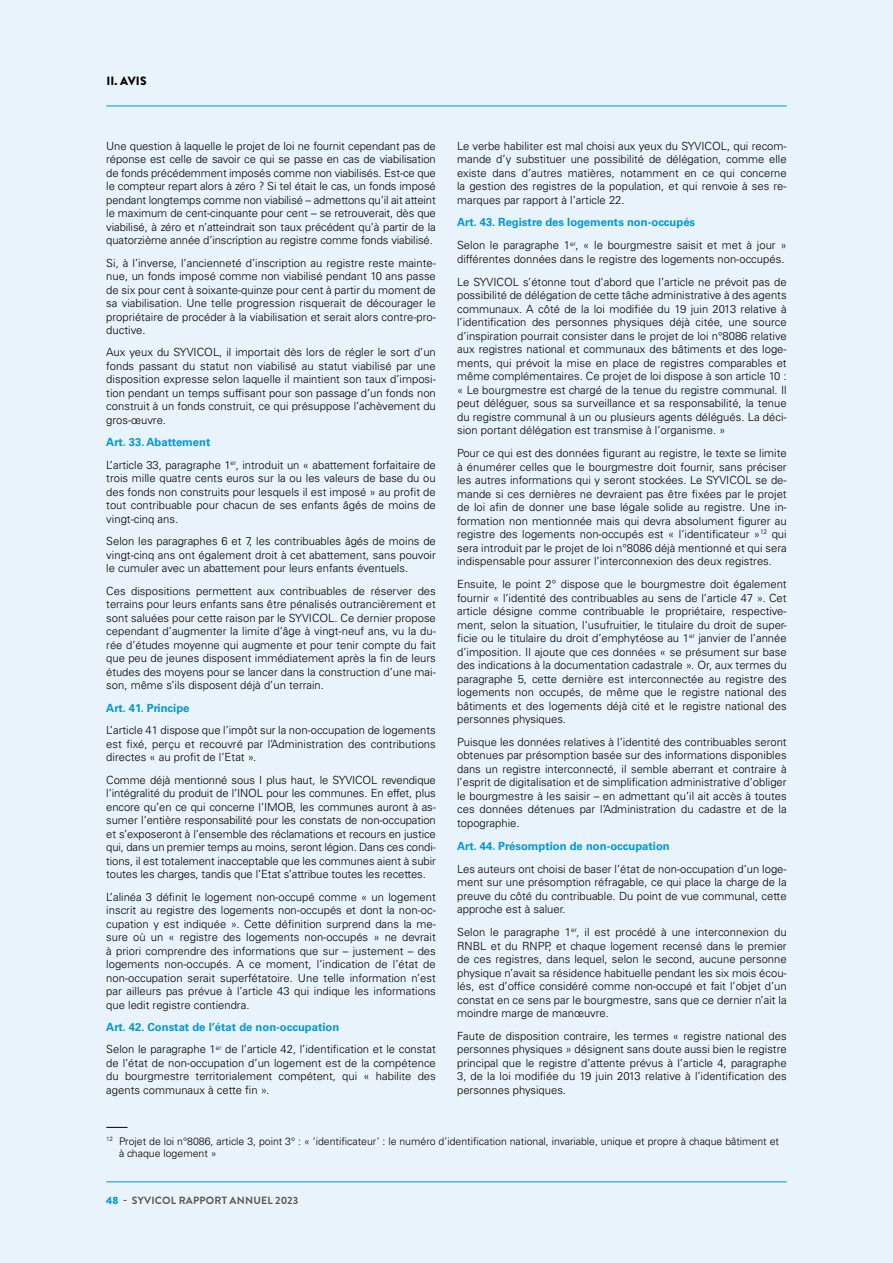
<style>
.page{position:relative;width:893px;height:1263px;background:#e9f3fc}
.page>*{position:absolute;margin:0;border:0;box-sizing:border-box;transform-origin:0 0}
.t1{font:900 12px "Brandon Grotesque";letter-spacing:.02em;color:#000}
.t2{font:300 11.25px/13.5px "Univers LT Std";color:#000;text-align:justify}
.t3{font:700 11.25px "Univers LT Std";color:#0097d9}
.t4{font:300 10.5px/12px "Univers LT Std";color:#000}
.t5{font:700 10.5px "Brandon Grotesque";letter-spacing:.02em;color:#575756}
.s1{font-weight:700;color:#0097d9}
.s2{font-weight:900;color:#0097d9}
</style>
<div class="page">
<hr style="left:106px;top:1181px;width:681px;height:1px;background:#0097d9">
<hr style="left:106px;top:106px;width:681px;height:1px;background:#0097d9">
<svg style="left:106px;top:1127px;width:22px;height:1px"></svg>
<p class="t1" style="left:106px;top:72px;width:42px">II. AVIS</p>
<p class="t2" style="left:106px;top:139px;width:331px">Une question à laquelle le projet de loi ne fournit cependant pas de réponse est celle de savoir ce qui se passe en cas de viabilisation de fonds précédemment imposés comme non viabilisés. Est-ce que le compteur repart alors à zéro ? Si tel était le cas, un fonds imposé pendant longtemps comme non viabilisé – admettons qu’il ait atteint le maximum de cent-cinquante pour cent – se retrouverait, dès que viabilisé, à zéro et n’atteindrait son taux précédent qu’à partir de la quatorzième année d’inscription au registre comme fonds viabilisé.</p>
<p class="t2" style="left:106px;top:256px;width:331px">Si, à l’inverse, l’ancienneté d’inscription au registre reste mainte&shy;nue, un fonds imposé comme non viabilisé pendant 10 ans passe de six pour cent à soixante-quinze pour cent à partir du moment de sa viabilisation. Une telle progression risquerait de décourager le propriétaire de procéder à la viabilisation et serait alors contre-pro&shy;ductive.</p>
<p class="t2" style="left:106px;top:346px;width:331px">Aux yeux du SYVICOL, il importait dès lors de régler le sort d’un fonds passant du statut non viabilisé au statut viabilisé par une disposition expresse selon laquelle il maintient son taux d’imposi&shy;tion pendant un temps suffisant pour son passage d’un fonds non construit à un fonds construit, ce qui présuppose l’achèvement du gros-œuvre.</p>
<p class="t2" style="left:106px;top:431px;width:331px;line-height:22.5px"><span class="s1">Art. 33. Abattement<br></span>L’article 33, paragraphe 1<sup>er</sup>, introduit un « abattement forfaitaire de</p>
<p class="t2" style="left:106px;top:472px;width:331px">trois mille quatre cents euros sur la ou les valeurs de base du ou des fonds non construits pour lesquels il est imposé » au profit de tout contribuable pour chacun de ses enfants âgés de moins de vingt-cinq ans.</p>
<p class="t2" style="left:106px;top:535px;width:331px">Selon les paragraphes 6 et 7, les contribuables âgés de moins de vingt-cinq ans ont également droit à cet abattement, sans pouvoir le cumuler avec un abattement pour leurs enfants éventuels.</p>
<p class="t2" style="left:106px;top:584px;width:331px">Ces dispositions permettent aux contribuables de réserver des terrains pour leurs enfants sans être pénalisés outrancièrement et sont saluées pour cette raison par le SYVICOL. Ce dernier propose cependant d’augmenter la limite d’âge à vingt-neuf ans, vu la du&shy;rée d’études moyenne qui augmente et pour tenir compte du fait que peu de jeunes disposent immédiatement après la fin de leurs études des moyens pour se lancer dans la construction d’une mai&shy;son, même s’ils disposent déjà d’un terrain.</p>
<p class="t3" style="left:106px;top:701px;width:85px">Art. 41. Principe</p>
<p class="t2" style="left:106px;top:723px;width:331px">L’article 41 dispose que l’impôt sur la non-occupation de logements est fixé, perçu et recouvré par l’Administration des contributions directes « au profit de l’Etat ».</p>
<p class="t2" style="left:106px;top:773px;width:331px">Comme déjà mentionné sous I plus haut, le SYVICOL revendique l’intégralité du produit de l’INOL pour les communes. En effet, plus encore qu’en ce qui concerne l’IMOB, les communes auront à as&shy;sumer l’entière responsabilité pour les constats de non-occupation et s’exposeront à l’ensemble des réclamations et recours en justice qui, dans un premier temps au moins, seront légion. Dans ces condi&shy;tions, il est totalement inacceptable que les communes aient à subir toutes les charges, tandis que l’Etat s’attribue toutes les recettes.</p>
<p class="t2" style="left:106px;top:890px;width:331px">L’alinéa 3 définit le logement non-occupé comme « un logement inscrit au registre des logements non-occupés et dont la non-oc&shy;cupation y est indiquée ». Cette définition surprend dans la me&shy;sure où un « registre des logements non-occupés » ne devrait à priori comprendre des informations que sur – justement – des logements non-occupés. A ce moment, l’indication de l’état de non-occupation serait superfétatoire. Une telle information n’est par ailleurs pas prévue à l’article 43 qui indique les informations que ledit registre contiendra.</p>
<p class="t2" style="left:106px;top:1016px;width:331px;line-height:22.4px"><span class="s1">Art. 42. Constat de l’état de non-occupation<br></span>Selon le paragraphe 1<sup>er</sup> de l’article 42, l’identification et le constat</p>
<p class="t2" style="left:106px;top:1056px;width:331px">de l’état de non-occupation d’un logement est de la compétence du bourgmestre territorialement compétent, qui « habilite des agents communaux à cette fin ».</p>
<p class="t2" style="left:457px;top:139px;width:331px">Le verbe habiliter est mal choisi aux yeux du SYVICOL, qui recom&shy;mande d’y substituer une possibilité de délégation, comme elle existe dans d’autres matières, notamment en ce qui concerne la gestion des registres de la population, et qui renvoie à ses re&shy;marques par rapport à l’article 22.</p>
<p class="t2" style="left:457px;top:211px;width:331px;line-height:22.8px"><span class="s1">Art. 43. Registre des logements non-occupés<br></span>Selon le paragraphe 1<sup>er</sup>, « le bourgmestre saisit et met à jour »</p>
<p class="t2" style="left:457px;top:247px;width:331px;line-height:23px">différentes données dans le registre des logements non-occupés.<br>Le SYVICOL s’étonne tout d’abord que l’article ne prévoit pas de</p>
<p class="t2" style="left:457px;top:288px;width:331px">possibilité de délégation de cette tâche administrative à des agents communaux. A côté de la loi modifiée du 19 juin 2013 relative à l’identification des personnes physiques déjà citée, une source d’inspiration pourrait consister dans le projet de loi n°8086 relative aux registres national et communaux des bâtiments et des loge&shy;ments, qui prévoit la mise en place de registres comparables et même complémentaires. Ce projet de loi dispose à son article 10 : « Le bourgmestre est chargé de la tenue du registre communal. Il peut déléguer, sous sa surveillance et sa responsabilité, la tenue du registre communal à un ou plusieurs agents délégués. La déci&shy;sion portant délégation est transmise à l’organisme. »</p>
<p class="t2" style="left:457px;top:446px;width:331px">Pour ce qui est des données figurant au registre, le texte se limite à énumérer celles que le bourgmestre doit fournir, sans préciser les autres informations qui y seront stockées. Le SYVICOL se de&shy;mande si ces dernières ne devraient pas être fixées par le projet de loi afin de donner une base légale solide au registre. Une in&shy;formation non mentionnée mais qui devra absolument figurer au registre des logements non-occupés est « l’identificateur »<sup>12</sup> qui sera introduit par le projet de loi n°8086 déjà mentionné et qui sera indispensable pour assurer l’interconnexion des deux registres.</p>
<p class="t2" style="left:457px;top:577px;width:331px">Ensuite, le point 2° dispose que le bourgmestre doit également fournir « l’identité des contribuables au sens de l’article 47 ». Cet article désigne comme contribuable le propriétaire, respective&shy;ment, selon la situation, l’usufruitier, le titulaire du droit de super&shy;ficie ou le titulaire du droit d’emphytéose au 1<sup>er</sup> janvier de l’année d’imposition. Il ajoute que ces données « se présument sur base des indications à la documentation cadastrale ». Or, aux termes du paragraphe 5, cette dernière est interconnectée au registre des logements non occupés, de même que le registre national des bâtiments et des logements déjà cité et le registre national des personnes physiques.</p>
<p class="t2" style="left:457px;top:735px;width:331px">Puisque les données relatives à l’identité des contribuables seront obtenues par présomption basée sur des informations disponibles dans un registre interconnecté, il semble aberrant et contraire à l’esprit de digitalisation et de simplification administrative d’obliger le bourgmestre à les saisir – en admettant qu’il ait accès à toutes ces données détenues par l’Administration du cadastre et de la topographie.</p>
<p class="t3" style="left:457px;top:839px;width:214px">Art. 44. Présomption de non-occupation</p>
<p class="t2" style="left:457px;top:862px;width:331px">Les auteurs ont choisi de baser l’état de non-occupation d’un loge&shy;ment sur une présomption réfragable, ce qui place la charge de la preuve du côté du contribuable. Du point de vue communal, cette approche est à saluer.</p>
<p class="t2" style="left:457px;top:925px;width:331px">Selon le paragraphe 1<sup>er</sup>, il est procédé à une interconnexion du RNBL et du RNPP, et chaque logement recensé dans le premier de ces registres, dans lequel, selon le second, aucune personne physique n’avait sa résidence habituelle pendant les six mois écou&shy;lés, est d’office considéré comme non-occupé et fait l’objet d’un constat en ce sens par le bourgmestre, sans que ce dernier n’ait la moindre marge de manœuvre.</p>
<p class="t2" style="left:457px;top:1029px;width:331px">Faute de disposition contraire, les termes « registre national des personnes physiques » désignent sans doute aussi bien le registre principal que le registre d’attente prévus à l’article 4, paragraphe 3, de la loi modifiée du 19 juin 2013 relative à l’identification des personnes physiques.</p>
<p class="t4" style="left:119px;top:1135px;width:661px;text-indent:-13px"><sup>12</sup> Projet de loi n°8086, article 3, point 3° : « ‘identificateur’ : le numéro d’identification national, invariable, unique et propre à chaque bâtiment et à chaque logement »</p>
<p class="t5" style="left:106px;top:1193px;width:193px"><span class="s2">48</span> - SYVICOL RAPPORT ANNUEL 2023</p>
</div>
